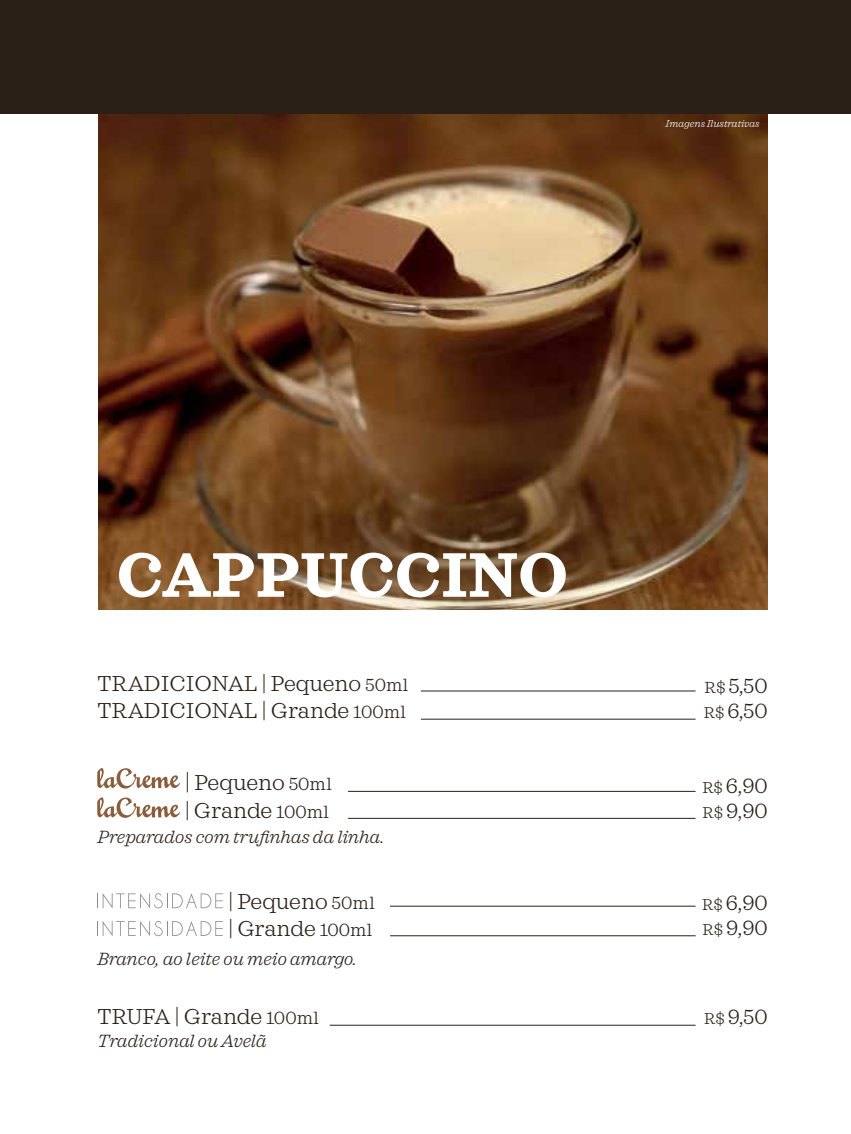
<style>
.page{position:relative;width:851px;height:1134px;background:#fff}
.page>*{position:absolute;margin:0;border:0;box-sizing:border-box;transform-origin:0 0}
.t1{font:700 64px "Sagona";color:#fff}
.t2{font:300 22px/26.4px "Sagona";color:#2a2018}
.t3{font:300 21px/25.2px "Sagona";color:#2a2018}
.t4{font:italic 300 18px "Sagona";color:#2a2018}
.t5{font:italic 300 10px "Sagona";color:#fff}
.s1{font-size:18px}
.s2{font-size:23.2px}
.s3{font-size:16.4px}
.s4{font-size:16px}
</style>
<div class="page">
<img style="left:98px;top:113px;width:669px;height:496px">
<svg style="left:97px;top:768px;width:83px;height:20px"></svg>
<svg style="left:97px;top:797px;width:83px;height:21px"></svg>
<svg style="left:97px;top:893px;width:126px;height:15px"></svg>
<svg style="left:97px;top:921px;width:126px;height:15px"></svg>
<div style="left:0;top:0;width:850px;height:113px;background:#2a2018"></div>
<hr style="left:421px;top:690px;width:274px;height:1px;background:#2a2018">
<hr style="left:421px;top:719px;width:274px;height:1px;background:#2a2018">
<hr style="left:348px;top:791px;width:347px;height:1px;background:#2a2018">
<hr style="left:348px;top:818px;width:347px;height:1px;background:#2a2018">
<hr style="left:390px;top:906px;width:305px;height:1px;background:#2a2018">
<hr style="left:390px;top:935px;width:305px;height:1px;background:#2a2018">
<hr style="left:330px;top:1025px;width:365px;height:1px;background:#2a2018">
<p class="t5" style="left:665px;top:118px;width:96px">Imagens Ilustrativas</p>
<h1 class="t1" style="left:116px;top:535px;width:453px">CAPPUCCINO</h1>
<p class="t2" style="left:97px;top:671px;width:312px">TRADICIONAL | Pequeno <span class="s1">50ml<br></span>TRADICIONAL | Grande <span class="s1">100ml</span></p>
<p class="t2" style="left:185px;top:769px;width:149px;line-height:27.8px"><span class="s2">|</span> Pequeno <span class="s1">50ml </span>| Grande <span class="s1">100ml</span></p>
<p class="t4" style="left:97px;top:826px;width:289px">Preparados com trufinhas da linha.</p>
<p class="t2" style="left:228px;top:889px;width:148px">| Pequeno <span class="s1">50ml </span>| Grande <span class="s1">100ml</span></p>
<p class="t4" style="left:97px;top:948px;width:261px">Branco, ao leite ou meio amargo.</p>
<p class="t2" style="left:97px;top:1003px;width:223px">TRUFA | Grande <span class="s1">100ml</span></p>
<p class="t4" style="left:97px;top:1030px;width:171px">Tradicional ou Avelã</p>
<p class="t3" style="left:703px;top:674px;width:65px"><span class="s3">R$</span> 5,50<br><span class="s4">R$</span> 6,50</p>
<p class="t3" style="left:702px;top:773px;width:67px"><span class="s4">R$</span> 6,90<br><span class="s4">R$</span> 9,90</p>
<p class="t3" style="left:702px;top:890px;width:67px"><span class="s4">R$</span> 6,90<br><span class="s4">R$</span> 9,90</p>
<p class="t3" style="left:704px;top:1004px;width:65px"><span class="s4">R$</span> 9,50</p>
</div>
